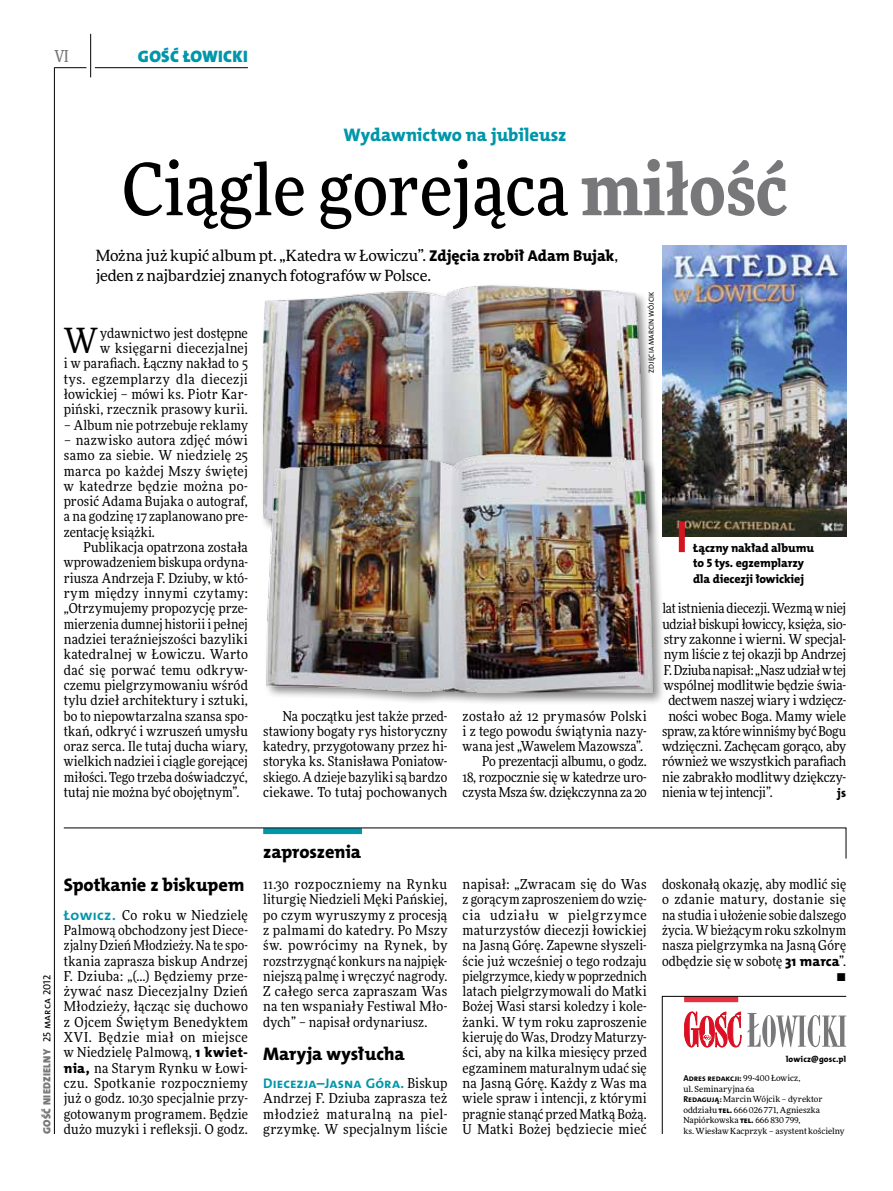
<style>
.page{position:relative;width:893px;height:1191px;background:#fff}
.page>*{position:absolute;margin:0;border:0;box-sizing:border-box;transform-origin:0 0}
.t1{font:500 72px "Freeday Narrow";color:#000}
.t2{font:34.8px "Freeday Narrow News";color:#000}
.t3{font:18.3px "The Mix HP8 Ex Bld";letter-spacing:-.005em;color:#000}
.t4{font:18.3px "The Mix HP8 Ex Bld";color:#0096aa}
.t5{font:16.65px "The Mix HP9 Blk";letter-spacing:.02em;color:#0096aa}
.t6{font:500 16.5px "Freeday Narrow";color:#787779;scale:.9 1}
.t7{font:15.45px/20.4px "Freeday News";letter-spacing:-.01em;color:#000}
.t8{font:13.95px "The Mix HP7 Bld";letter-spacing:.005em;color:#0096aa}
.t9{font:13.65px/15.3px "Freeday Narrow News";letter-spacing:.005em;color:#000;text-align:justify}
.t10{font:13.65px "Freeday Narrow News";letter-spacing:-.015em;color:#000}
.t11{font:13.65px "Freeday Narrow News";letter-spacing:-.02em;color:#000}
.t12{font:12.3px "The Mix HP8 Ex Bld";color:#000}
.t13{font:12px/15.3px "The Mix HP8 Ex Bld";letter-spacing:-.005em;color:#000}
.t14{font:10.5px "The Mix HP9 Blk";letter-spacing:.025em;color:#787779}
.t15{font:8.55px "The Mix HP7 Bld";letter-spacing:-.005em;color:#000}
.t16{font:8.55px "The Mix HP8 Ex Bld";letter-spacing:.015em;color:#000}
.t17{font:8.4px/10.5px "Freeday News";letter-spacing:.005em;color:#000}
.t18{font:7.2px "The Mix HP5 Plain";letter-spacing:.015em;color:#000}
.s1{font-weight:900;color:#787779}
.s2{font-family:"The Mix HP8 Ex Bld";font-size:15.75px}
.s3{font-family:"The Mix HP5 Plain";color:#000}
.s4{font-family:"The Mix HP7 Bld";font-size:13.95px;color:#0096aa}
.s5{font-family:"The Mix HP8 Ex Bld";font-size:13.95px}
.s6{font-family:"Freeday Narrow News";font-size:13.65px;color:#000}
.s7{font-family:"Freeday News";font-size:8.4px}
.s8{font-family:"The Mix HP7 Bld";font-size:8.55px}
.s9{font-family:"The Mix HP8 Ex Bld";font-size:8.55px}
</style>
<div class="page">
<hr style="left:54px;top:67px;width:1px;height:1067px;background:#000">
<hr style="left:90px;top:34px;width:1px;height:43px;background:#000">
<hr style="left:54px;top:67px;width:32px;height:1px;background:#000">
<hr style="left:95px;top:67px;width:153px;height:1px;background:#000">
<svg style="left:662px;top:996px;width:185px;height:138px"></svg>
<svg style="left:63px;top:827px;width:783px;height:32px"></svg>
<img style="left:662px;top:246px;width:184px;height:291px">
<div style="left:260px;top:282px;width:397px;height:261px;background:#000;opacity:.45"></div>
<img style="left:263px;top:282px;width:382px;height:163px">
<div style="left:679px;top:521px;width:6px;height:31px;background:#d3151f"></div>
<img style="left:263px;top:445px;width:400px;height:258px">
<p class="t6" style="left:54px;top:46px;width:17px">VI</p>
<p class="t5" style="left:138px;top:46px;width:111px">GOŚĆ ŁOWICKI</p>
<h3 class="t4" style="left:344px;top:123px;width:224px">Wydawnictwo na jubileusz</h3>
<h1 class="t1" style="left:122px;top:145px;width:667px">Ciągle gorejąca <span class="s1">miłość</span></h1>
<p class="t7" style="left:96px;top:245px;width:524px">Można już kupić album pt. „Katedra w Łowiczu”. <span class="s2">Zdjęcia zrobił Adam Bujak</span>, jeden z najbardziej znanych fotografów w Polsce.</p>
<p class="t9" style="left:64px;top:325px;width:186px;text-align:right">ydawnictwo jest dostępne<br>w księgarni diecezjalnej<br>i w parafiach. Łączny nakład to 5 tys. egzemplarzy dla diecezji łowickiej – mówi ks. Piotr Kar&shy;piński, rzecznik prasowy kurii.</p>
<p class="t9" style="left:64px;top:417px;width:186px">– Album nie potrzebuje reklamy</p>
<p class="t9" style="left:64px;top:432px;width:186px">– nazwisko autora zdjęć mówi samo za siebie. W niedzielę 25 marca po każdej Mszy świętej w katedrze będzie można po&shy;prosić Adama Bujaka o autograf, a na godzinę 17 zaplanowano pre&shy;zentację książki.</p>
<p class="t9" style="left:64px;top:539px;width:186px;text-indent:20px">Publikacja opatrzona została wprowadzeniem biskupa ordyna&shy;riusza Andrzeja F. Dziuby, w któ&shy;rym między innymi czytamy: „Otrzymujemy propozycję prze&shy;mierzenia dumnej historii i pełnej nadziei teraźniejszości bazyliki katedralnej w Łowiczu. Warto dać się porwać temu odkryw&shy;czemu pielgrzymowaniu wśród tylu dzieł architektury i sztuki, bo to niepowtarzalna szansa spo&shy;tkań, odkryć i wzruszeń umysłu oraz serca. Ile tutaj ducha wiary, wielkich nadziei i ciągle gorejącej miłości. Tego trzeba doświadczyć, tutaj nie można być obojętnym”.</p>
<h2 class="t2" style="left:64px;top:319px;width:36px">W</h2>
<p class="t18" style="left:647px;top:372px;width:82px;rotate:-90deg">Zdjęcia Marcin Wójcik</p>
<p class="t13" style="left:693px;top:540px;width:122px">Łączny nakład albumu to 5 tys. egzemplarzy dla diecezji łowickiej</p>
<p class="t9" style="left:263px;top:708px;width:186px;text-indent:20px">Na początku jest także przed&shy;stawiony bogaty rys historyczny katedry, przygotowany przez hi&shy;storyka ks. Stanisława Poniatow&shy;skiego. A dzieje bazyliki są bardzo ciekawe. To tutaj pochowanych</p>
<p class="t9" style="left:463px;top:708px;width:186px;text-align:right">zostało aż 12 prymasów Polski i z tego powodu świątynia nazy&shy;wana jest „Wawelem Mazowsza”.<br>Po prezentacji albumu, o godz.<br>18, rozpocznie się w katedrze uro&shy;czysta Msza św. dziękczynna za 20</p>
<p class="t10" style="left:662px;top:600px;width:185px">lat istnienia diecezji. Wezmą w niej</p>
<p class="t10" style="left:662px;top:615px;width:185px">udział biskupi łowiccy, księża, sio-</p>
<p class="t9" style="left:664px;top:631px;width:184px">stry zakonne i wierni. W specjal-</p>
<p class="t9" style="left:664px;top:646px;width:184px">nym liście z tej okazji bp Andrzej</p>
<p class="t10" style="left:664px;top:661px;width:184px">F. Dziuba napisał: „Nasz udział w tej</p>
<p class="t9" style="left:664px;top:677px;width:184px">wspólnej modlitwie będzie świa-</p>
<p class="t9" style="left:668px;top:692px;width:179px">dectwem naszej wiary i wdzięcz-</p>
<p class="t9" style="left:668px;top:708px;width:179px">ności wobec Boga. Mamy wiele</p>
<p class="t10" style="left:662px;top:722px;width:186px">spraw, za które winniśmy być Bogu</p>
<p class="t9" style="left:662px;top:738px;width:186px">wdzięczni. Zachęcam gorąco, aby</p>
<p class="t9" style="left:662px;top:754px;width:186px">również we wszystkich parafiach</p>
<p class="t9" style="left:662px;top:769px;width:186px">nie zabrakło modlitwy dziękczy-</p>
<p class="t11" style="left:662px;top:784px;width:112px">nienia w tej intencji”.</p>
<p class="t12" style="left:837px;top:785px;width:10px">js</p>
<p class="t14" style="left:40px;top:1134px;width:161px;rotate:-90deg">GOŚĆ NIEDZIELNY <span class="s3">25 marca 2012</span></p>
<h3 class="t3" style="left:64px;top:873px;width:182px">Spotkanie z biskupem</h3>
<p class="t9" style="left:64px;top:907px;width:186px"><span class="s4">Łowicz.</span> Co roku w Niedzielę Palmową obchodzony jest Diece&shy;zjalny Dzień Młodzieży. Na te spo&shy;tkania zaprasza biskup Andrzej F. Dziuba: „(…) Będziemy prze&shy;żywać nasz Diecezjalny Dzień Młodzieży, łącząc się duchowo z Ojcem Świętym Benedyktem XVI. Będzie miał on miejsce w Niedzielę Palmową, <span class="s5">1 kwiet&shy;nia,</span> na Starym Rynku w Łowi&shy;czu. Spotkanie rozpoczniemy już o godz. 10.30 specjalnie przy&shy;gotowanym programem. Będzie dużo muzyki i refleksji. O godz.</p>
<h3 class="t3" style="left:263px;top:840px;width:99px">zaproszenia</h3>
<p class="t9" style="left:263px;top:876px;width:186px">11.30 rozpoczniemy na Rynku liturgię Niedzieli Męki Pańskiej, po czym wyruszymy z procesją z palmami do katedry. Po Mszy św. powrócimy na Rynek, by rozstrzygnąć konkurs na najpięk&shy;niejszą palmę i wręczyć nagrody.<br>Z całego serca zapraszam Was na ten wspaniały Festiwal Mło&shy;dych” – napisał ordynariusz.</p>
<h3 class="t3" style="left:263px;top:1041px;width:143px">Maryja wysłucha</h3>
<p class="t8" style="left:263px;top:1074px;width:186px">Diecezja–Jasna Góra. <span class="s6">Biskup</span></p>
<p class="t9" style="left:263px;top:1090px;width:186px">Andrzej F. Dziuba zaprasza też młodzież maturalną na piel&shy;grzymkę. W specjalnym liście</p>
<p class="t9" style="left:463px;top:876px;width:186px">napisał: „Zwracam się do Was z gorącym zaproszeniem do wzię&shy;cia udziału w pielgrzymce maturzystów diecezji łowickiej na Jasną Górę. Zapewne słyszeli&shy;ście już wcześniej o tego rodzaju pielgrzymce, kiedy w poprzednich latach pielgrzymowali do Matki Bożej Wasi starsi koledzy i kole&shy;żanki. W tym roku zaproszenie kieruję do Was, Drodzy Maturzy&shy;ści, aby na kilka miesięcy przed egzaminem maturalnym udać się na Jasną Górę. Każdy z Was ma wiele spraw i intencji, z którymi pragnie stanąć przed Matką Bożą.<br>U Matki Bożej będziecie mieć</p>
<p class="t9" style="left:662px;top:876px;width:186px;text-align:right">doskonałą okazję, aby modlić się o zdanie matury, dostanie się na studia i ułożenie sobie dalszego życia. W bieżącym roku szkolnym nasza pielgrzymka na Jasną Górę odbędzie się w sobotę <span class="s5">31 marca</span>”. •</p>
<p class="t16" style="left:786px;top:1053px;width:62px">lowicz@gosc.pl</p>
<p class="t15" style="left:683px;top:1073px;width:119px">Adres redakcji: <span class="s7">99-400 Łowicz,</span></p>
<p class="t17" style="left:683px;top:1083px;width:163px">ul. Seminaryjna 6a<br><span class="s8">Redagują:</span> Marcin Wójcik – dyrektor oddziału <span class="s9">tel.</span> 666 026 771, Agnieszka<br>Napiórkowska <span class="s9">tel.</span> 666 830 799,<br>ks. Wiesław Kacprzyk – asystent kościelny</p>
</div>
